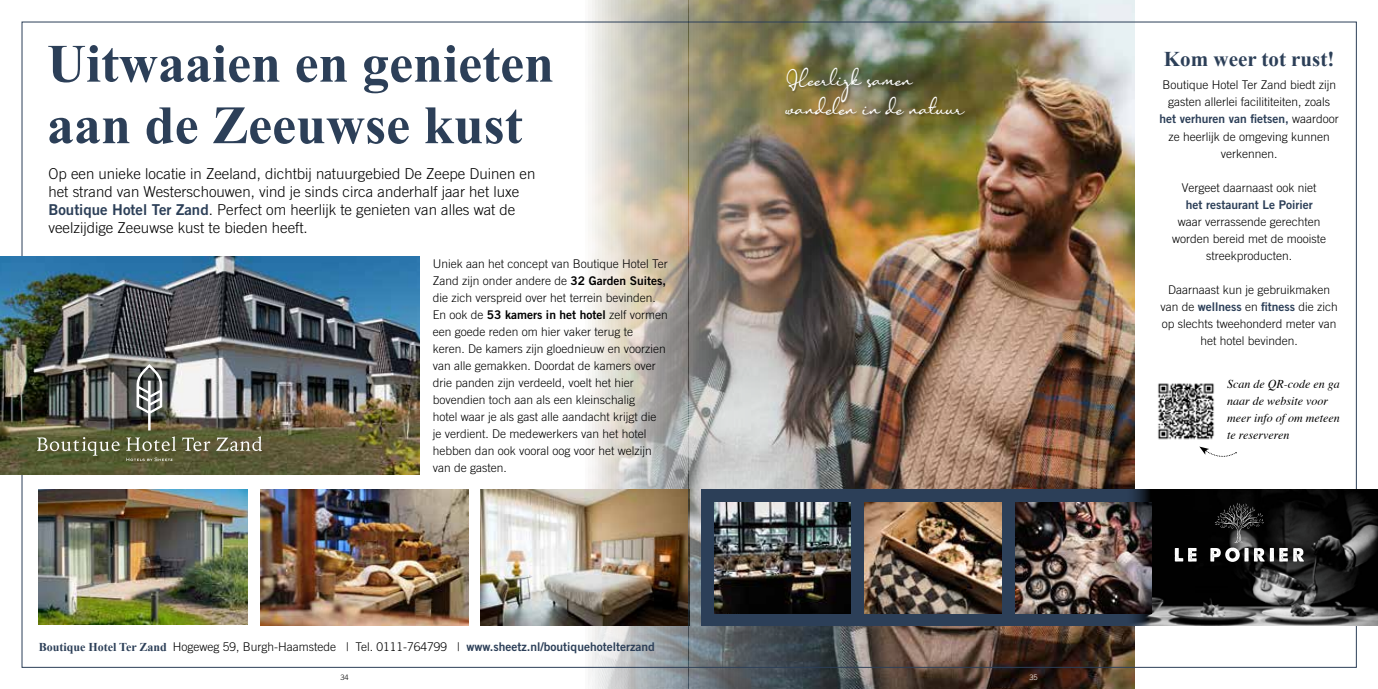
<style>
.page{position:relative;width:1378px;height:689px;background:#fff}
.page>*{position:absolute;margin:0;border:0;box-sizing:border-box;transform-origin:0 0}
.t1{font:700 54px/61.5px "Times New Roman";color:#2c3f58}
.t2{font:italic 21px/28.5px "Anisha";color:#fff}
.t3{font:700 21px "Times New Roman";color:#2c3f58}
.t4{font:300 15px/18px "Trade Gothic LT Std";color:#000}
.t5{font:300 12px/17px "Trade Gothic LT Std";color:#000;text-align:center}
.t6{font:12px "Trade Gothic LT Std Bd 2";color:#2c3f58}
.t7{font:italic 12px/17px "Times";color:#000}
.t8{font:12px "Trade Gothic LT Std Bd 2";color:#000}
.t9{font:300 7.5px "Trade Gothic LT Std";color:#000}
.t10{font:300 7.5px "Trade Gothic LT Std";color:#fff}
.s1{font-family:"Trade Gothic LT Std Bd 2";font-weight:400;color:#2c3f58}
.s2{font-family:"Trade Gothic LT Std Bd 2";font-weight:400}
.s3{font-family:"Trade Gothic LT Std";font-weight:300}
.s4{font-family:"Times New Roman";font-weight:700;color:#2c3f58}
.s5{font-family:"Trade Gothic LT Std";font-weight:300;color:#000}
</style>
<div class="page">
<img style="left:509px;top:0;width:626px;height:689px">
<svg style="left:22px;top:22px;width:667px;height:646px"></svg>
<img style="left:39px;top:490px;width:208px;height:135px">
<img style="left:480px;top:490px;width:209px;height:136px">
<img style="left:260px;top:490px;width:209px;height:136px">
<img style="left:0;top:256px;width:419px;height:218px">
<svg style="left:136px;top:364px;width:26px;height:66px"></svg>
<svg style="left:126px;top:458px;width:47px;height:3px"></svg>
<svg style="left:37px;top:437px;width:83px;height:19px"></svg>
<svg style="left:126px;top:436px;width:50px;height:15px"></svg>
<svg style="left:182px;top:437px;width:28px;height:14px"></svg>
<svg style="left:216px;top:436px;width:46px;height:15px"></svg>
<img style="left:689px;top:22px;width:667px;height:646px">
<img style="left:1152px;top:376px;width:69px;height:69px">
<svg style="left:1199px;top:446px;width:37px;height:14px"></svg>
<img style="left:689px;top:490px;width:1px;height:136px">
<div style="left:702px;top:490px;width:676px;height:136px;background:#2c3f58"></div>
<img style="left:1125px;top:490px;width:253px;height:136px">
<svg style="left:1174px;top:548px;width:22px;height:14px"></svg>
<svg style="left:1210px;top:502px;width:94px;height:60px"></svg>
<img style="left:865px;top:502px;width:136px;height:111px">
<img style="left:1015px;top:502px;width:136px;height:111px">
<img style="left:714px;top:502px;width:136px;height:111px">
<h1 class="t1" style="left:47px;top:31px;width:508px">Uitwaaien en genieten aan de Zeeuwse kust</h1>
<p class="t4" style="left:48px;top:164px;width:488px">Op een unieke locatie in Zeeland, dichtbij natuurgebied De Zeepe Duinen en het strand van Westerschouwen, vind je sinds circa anderhalf jaar het luxe <span class="s1">Boutique Hotel Ter Zand</span>. Perfect om heerlijk te genieten van alles wat de veelzijdige Zeeuwse kust te bieden heeft.</p>
<p class="t5" style="left:433px;top:255px;width:236px;text-align:left">Uniek aan het concept van Boutique Hotel Ter<br>Zand zijn onder andere de <span class="s2">32 Garden Suites, </span>die zich verspreid over het terrein bevinden.</p>
<p class="t8" style="left:433px;top:307px;width:236px"><span class="s3">En ook de</span> 53 kamers in het hotel <span class="s3">zelf vormen</span></p>
<p class="t5" style="left:433px;top:323px;width:234px;text-align:left">een goede reden om hier vaker terug te keren. De kamers zijn gloednieuw en voorzien van alle gemakken. Doordat de kamers over drie panden zijn verdeeld, voelt het hier bovendien toch aan als een kleinschalig<br>hotel waar je als gast alle aandacht krijgt die je verdient. De medewerkers van het hotel hebben dan ook vooral oog voor het welzijn van de gasten.</p>
<p class="t5" style="left:39px;top:638px;width:617px"><span class="s4">Boutique Hotel Ter Zand</span> Hogeweg 59, Burgh-Haamstede | Tel. 0111-764799 | <span class="s1">www.sheetz.nl/boutiquehotelterzand</span></p>
<h2 class="t2" style="left:785px;top:64px;width:180px">Heerlijk samen wandelen in de natuur</h2>
<p class="t9" style="left:340px;top:672px;width:10px">34</p>
<p class="t10" style="left:1029px;top:672px;width:10px">35</p>
<h2 class="t3" style="left:1164px;top:45px;width:172px">Kom weer tot rust!</h2>
<p class="t5" style="left:1162px;top:77px;width:175px">Boutique Hotel Ter Zand biedt zijn gasten allerlei facilititeiten, zoals</p>
<p class="t6" style="left:1159px;top:112px;width:181px">het verhuren van fietsen, <span class="s5">waardoor</span></p>
<p class="t5" style="left:1168px;top:128px;width:163px">ze heerlijk de omgeving kunnen verkennen.</p>
<p class="t5" style="left:1182px;top:179px;width:136px">Vergeet daarnaast ook niet</p>
<p class="t6" style="left:1185px;top:197px;width:128px">het restaurant Le Poirier</p>
<p class="t5" style="left:1172px;top:213px;width:156px">waar verrassende gerechten worden bereid met de mooiste streekproducten.</p>
<p class="t5" style="left:1168px;top:281px;width:164px">Daarnaast kun je gebruikmaken</p>
<p class="t6" style="left:1160px;top:299px;width:179px"><span class="s5">van de</span> wellness <span class="s5">en</span> fitness <span class="s5">die zich</span></p>
<p class="t5" style="left:1162px;top:315px;width:176px">op slechts tweehonderd meter van het hotel bevinden.</p>
<p class="t7" style="left:1227px;top:374px;width:114px">Scan de QR-code en ga naar de website voor meer info of om meteen te reserveren</p>
</div>
